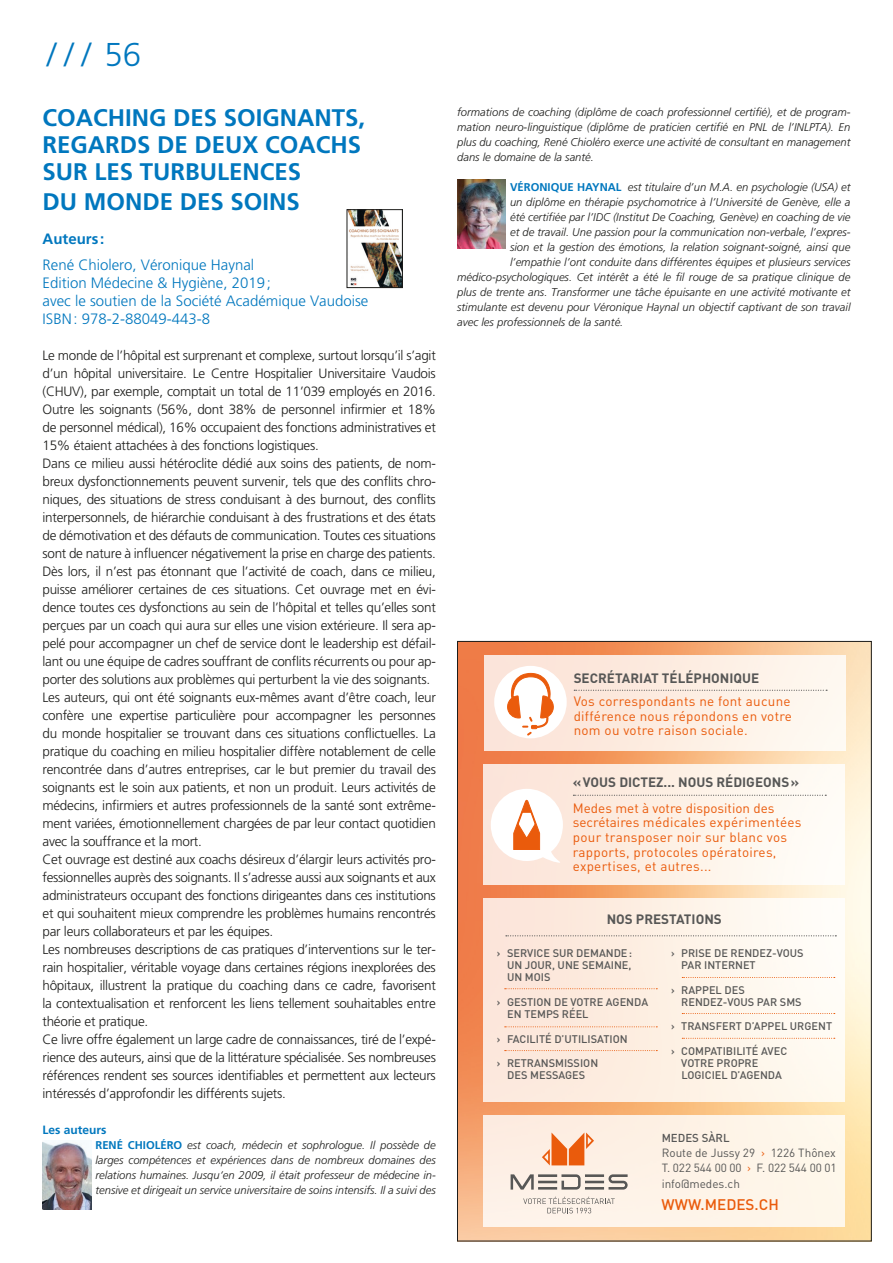
<style>
.page{position:relative;width:893px;height:1263px;background:#fff}
.page>*{position:absolute;margin:0;border:0;box-sizing:border-box;transform-origin:0 0}
.t1{font:300 33px "Frutiger";color:#0077be}
.t2{font:700 24px/27px "Frutiger";color:#0077be}
.t3{font:500 15.15px "DIN";color:#ea5b0c}
.t4{font:300 15px/18px "Frutiger";color:#0077be}
.t5{font:700 15px "Frutiger";color:#0077be}
.t6{font:300 13.5px/18px "Frutiger";letter-spacing:-.02em;color:#1d1d1b;text-align:justify}
.t7{font:13.5px/14.5px "DIN";letter-spacing:.02em;color:#ea5b0c}
.t8{font:700 13.5px/26.2px "DIN";color:#575756}
.t9{font:700 12px "Frutiger";color:#0077be}
.t10{font:11.7px/15.1px "DIN";color:#575756;text-align:justify}
.t11{font:500 11.4px "DIN";color:#575756}
.t12{font:italic 300 11.25px/15px "Frutiger";color:#1d1d1b;text-align:justify}
.t13{font:500 10.95px/12.3px "DIN";color:#575756}
.s1{font-weight:700;font-style:normal;color:#0077be}
.s2{font-weight:700;color:#575756}
.s3{font-weight:400;color:#ea5b0c}
.s4{color:#ea5b0c}
</style>
<div class="page">
<img style="left:349px;top:211px;width:52px;height:75px">
<div style="left:347px;top:209px;width:56px;height:79px;border:1px solid #1d1d1b"></div>
<img style="left:457px;top:179px;width:49px;height:70px">
<img style="left:43px;top:1142px;width:48px;height:68px">
<img style="left:459px;top:643px;width:411px;height:596px">
<div style="left:484px;top:655px;width:362px;height:96px;background:linear-gradient(to right,#fbe1d5,#fef8f0)"></div>
<div style="left:494px;top:666px;width:73px;height:72px;background:#fff;border-radius:50%"></div>
<svg style="left:507px;top:672px;width:47px;height:65px"></svg>
<svg style="left:574px;top:690px;width:253px;height:1px"></svg>
<div style="left:483px;top:1115px;width:362px;height:112px;background:#fef4e8"></div>
<svg style="left:511px;top:1174px;width:117px;height:15px"></svg>
<svg style="left:542px;top:1132px;width:52px;height:33px"></svg>
<svg style="left:523px;top:1197px;width:92px;height:16px"></svg>
<div style="left:483px;top:898px;width:362px;height:204px;background:linear-gradient(to right,#fbe4d6,#fffdf5)"></div>
<svg style="left:505px;top:988px;width:152px;height:1px"></svg>
<svg style="left:505px;top:1026px;width:152px;height:1px"></svg>
<svg style="left:682px;top:977px;width:153px;height:1px"></svg>
<svg style="left:682px;top:1013px;width:153px;height:1px"></svg>
<svg style="left:682px;top:1038px;width:153px;height:1px"></svg>
<svg style="left:505px;top:1050px;width:152px;height:1px"></svg>
<div style="left:483px;top:764px;width:362px;height:121px;background:linear-gradient(to right,#fbe2d5,#fffdf7)"></div>
<svg style="left:491px;top:789px;width:72px;height:74px"></svg>
<svg style="left:573px;top:795px;width:253px;height:1px"></svg>
<svg style="left:506px;top:935px;width:330px;height:1px"></svg>
<p class="t1" style="left:47px;top:36px;width:96px">/ / / 56</p>
<p class="t2" style="left:43px;top:104px;width:324px">COACHING DES SOIGNANTS,<br>REGARDS DE DEUX COACHS<br>SUR LES TURBULENCES</p>
<p class="t2" style="left:43px;top:188px;width:259px">DU MONDE DES SOINS</p>
<p class="t5" style="left:43px;top:230px;width:63px">Auteurs :</p>
<p class="t4" style="left:43px;top:256px;width:327px">René Chiolero, Véronique Haynal<br>Edition Médecine &amp; Hygiène, 2019;<br>avec le soutien de la Société Académique Vaudoise</p>
<p class="t4" style="left:43px;top:310px;width:169px">ISBN: 978-2-88049-443-8</p>
<p class="t6" style="left:43px;top:346px;width:395px">Le monde de l’hôpital est surprenant et complexe, surtout lorsqu’il s’agit d’un hôpital universitaire. Le Centre Hospitalier Universitaire Vaudois (CHUV), par exemple, comptait un total de 11’039 employés en 2016.<br>Outre les soignants (56%, dont 38% de personnel infirmier et 18% de personnel médical), 16% occupaient des fonctions administratives et 15% étaient attachées à des fonctions logistiques.</p>
<p class="t6" style="left:43px;top:454px;width:395px">Dans ce milieu aussi hétéroclite dédié aux soins des patients, de nom&shy;breux dysfonctionnements peuvent survenir, tels que des conflits chro&shy;niques, des situations de stress conduisant à des burnout, des conflits interpersonnels, de hiérarchie conduisant à des frustrations et des états de démotivation et des défauts de communication. Toutes ces situations sont de nature à influencer négativement la prise en charge des patients.</p>
<p class="t6" style="left:43px;top:562px;width:395px">Dès lors, il n’est pas étonnant que l’activité de coach, dans ce milieu, puisse améliorer certaines de ces situations. Cet ouvrage met en évi&shy;dence toutes ces dysfonctions au sein de l’hôpital et telles qu’elles sont perçues par un coach qui aura sur elles une vision extérieure. Il sera ap&shy;pelé pour accompagner un chef de service dont le leadership est défail&shy;lant ou une équipe de cadres souffrant de conflits récurrents ou pour ap&shy;porter des solutions aux problèmes qui perturbent la vie des soignants.</p>
<p class="t6" style="left:43px;top:688px;width:395px">Les auteurs, qui ont été soignants eux-mêmes avant d’être coach, leur confère une expertise particulière pour accompagner les personnes du monde hospitalier se trouvant dans ces situations conflictuelles. La pratique du coaching en milieu hospitalier diffère notablement de celle rencontrée dans d’autres entreprises, car le but premier du travail des soignants est le soin aux patients, et non un produit. Leurs activités de médecins, infirmiers et autres professionnels de la santé sont extrême&shy;ment variées, émotionnellement chargées de par leur contact quotidien avec la souffrance et la mort.</p>
<p class="t6" style="left:43px;top:850px;width:395px">Cet ouvrage est destiné aux coachs désireux d’élargir leurs activités pro&shy;fessionnelles auprès des soignants. Il s’adresse aussi aux soignants et aux administrateurs occupant des fonctions dirigeantes dans ces institutions et qui souhaitent mieux comprendre les problèmes humains rencontrés par leurs collaborateurs et par les équipes.</p>
<p class="t6" style="left:43px;top:940px;width:395px">Les nombreuses descriptions de cas pratiques d’interventions sur le ter&shy;rain hospitalier, véritable voyage dans certaines régions inexplorées des hôpitaux, illustrent la pratique du coaching dans ce cadre, favorisent la contextualisation et renforcent les liens tellement souhaitables entre théorie et pratique.</p>
<p class="t6" style="left:43px;top:1030px;width:395px">Ce livre offre également un large cadre de connaissances, tiré de l’expé&shy;rience des auteurs, ainsi que de la littérature spécialisée. Ses nombreuses références rendent ses sources identifiables et permettent aux lecteurs intéressés d’approfondir les différents sujets.</p>
<p class="t9" style="left:43px;top:1123px;width:66px">Les auteurs</p>
<p class="t12" style="left:95px;top:1138px;width:342px"><span class="s1">RENÉ CHIOLÉRO</span> est coach, médecin et sophrologue. Il possède de larges compétences et expériences dans de nombreux domaines des relations humaines. Jusqu‘en 2009, il était professeur de médecine in&shy;tensive et dirigeait un service universitaire de soins intensifs. Il a suivi des</p>
<p class="t12" style="left:457px;top:105px;width:395px">formations de coaching (diplôme de coach professionnel certifié), et de program&shy;mation neuro-linguistique (diplôme de praticien certifié en PNL de l’INLPTA). En plus du coaching, René Chioléro exerce une activité de consultant en management dans le domaine de la santé.</p>
<p class="t12" style="left:510px;top:180px;width:342px"><span class="s1">VÉRONIQUE HAYNAL</span> est titulaire d’un M.A. en psychologie (USA) et</p>
<p class="t12" style="left:510px;top:195px;width:342px">un diplôme en thérapie psychomotrice à l’Université de Genève, elle a</p>
<p class="t12" style="left:510px;top:210px;width:342px">été certifiée par l’IDC (Institut De Coaching, Genève) en coaching de vie</p>
<p class="t12" style="left:510px;top:225px;width:342px">et de travail. Une passion pour la communication non-verbale, l’expres-</p>
<p class="t12" style="left:510px;top:240px;width:342px">sion et la gestion des émotions, la relation soignant-soigné, ainsi que</p>
<p class="t12" style="left:510px;top:255px;width:342px">l’empathie l’ont conduite dans différentes équipes et plusieurs services</p>
<p class="t12" style="left:457px;top:270px;width:395px">médico-psychologiques. Cet intérêt a été le fil rouge de sa pratique clinique de</p>
<p class="t12" style="left:457px;top:285px;width:395px">plus de trente ans. Transformer une tâche épuisante en une activité motivante et</p>
<p class="t12" style="left:457px;top:300px;width:395px">stimulante est devenu pour Véronique Haynal un objectif captivant de son travail</p>
<p class="t12" style="left:457px;top:315px;width:168px">avec les professionnels de la santé.</p>
<p class="t7" style="left:574px;top:666px;width:219px;line-height:23.2px"><span class="s2">SECRÉTARIAT TÉLÉPHONIQUE<br></span>Vos correspondants ne font aucune</p>
<p class="t7" style="left:574px;top:708px;width:220px">différence nous répondons en votre nom ou votre raison sociale.</p>
<p class="t8" style="left:573px;top:768px;width:228px">«VOUS DICTEZ... NOUS RÉDIGEONS»<br><span class="s3">Medes met à votre disposition des</span></p>
<p class="t7" style="left:573px;top:815px;width:230px">secrétaires médicales expérimentées pour transposer noir sur blanc vos rapports, protocoles opératoires, expertises, et autres...</p>
<p class="t8" style="left:607px;top:905px;width:117px">NOS PRESTATIONS</p>
<p class="t13" style="left:507px;top:946px;width:127px;text-align:justify;text-indent:-10px">› SERVICE SUR DEMANDE:<br>UN JOUR, UNE SEMAINE, UN MOIS</p>
<p class="t13" style="left:507px;top:995px;width:142px;text-indent:-10px">› GESTION DE VOTRE AGENDA<br>EN TEMPS RÉEL</p>
<p class="t13" style="left:497px;top:1032px;width:132px">› FACILITÉ D’UTILISATION</p>
<p class="t13" style="left:497px;top:1057px;width:103px;text-align:center">› RETRANSMISSION<br>DES MESSAGES</p>
<p class="t13" style="left:681px;top:946px;width:124px;text-indent:-10px">› PRISE DE RENDEZ-VOUS<br>PAR INTERNET</p>
<p class="t13" style="left:681px;top:983px;width:122px;text-indent:-10px">› RAPPEL DES<br>RENDEZ-VOUS PAR SMS</p>
<p class="t13" style="left:671px;top:1020px;width:163px">› TRANSFERT D’APPEL URGENT</p>
<p class="t13" style="left:681px;top:1044px;width:107px;text-indent:-10px">› COMPATIBILITÉ AVEC<br>VOTRE PROPRE<br>LOGICIEL D’AGENDA</p>
<p class="t11" style="left:662px;top:1131px;width:69px">MEDES SÀRL</p>
<p class="t10" style="left:662px;top:1145px;width:177px">Route de Jussy 29 <span class="s4">›</span> 1226 Thônex T. 022 544 00 00 <span class="s4">›</span> F. 022 544 00 01 info@medes.ch</p>
<p class="t3" style="left:662px;top:1195px;width:119px">WWW.MEDES.CH</p>
</div>
